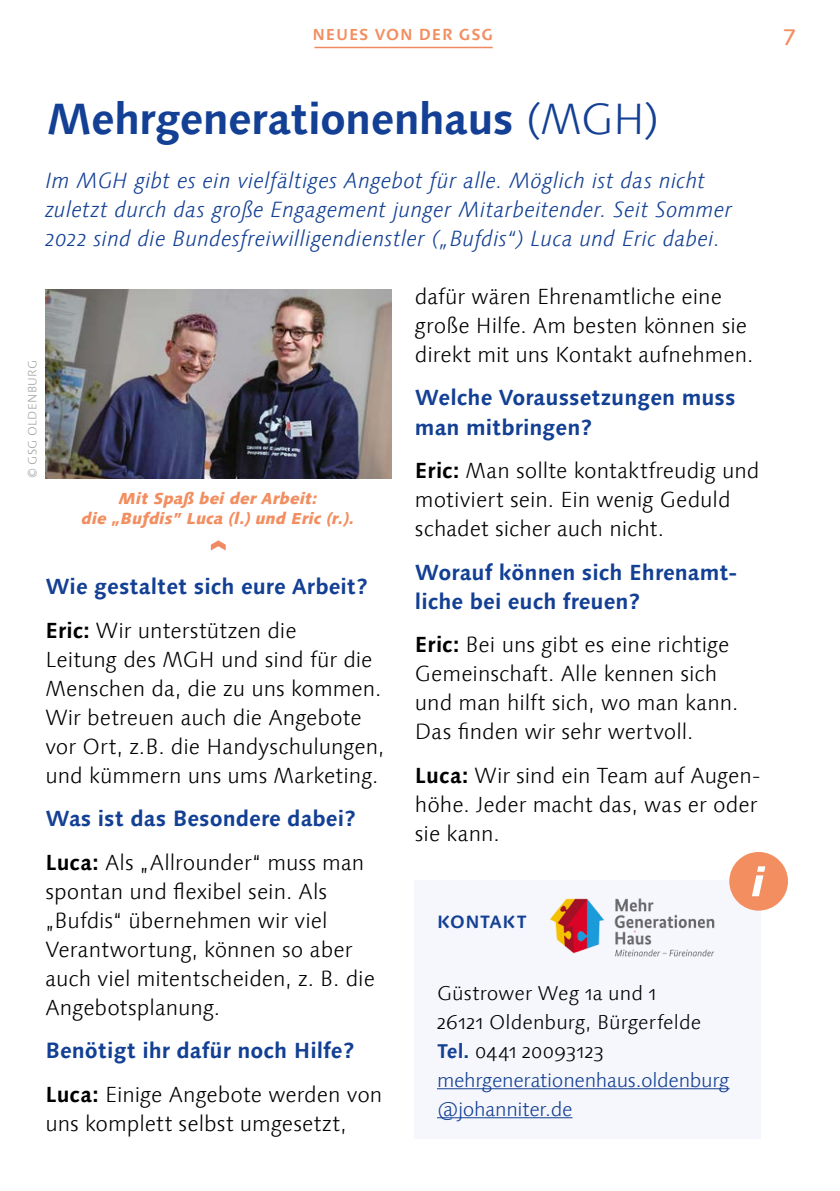
<style>
.page{position:relative;width:840px;height:1191px;background:#fff}
.page>*{position:absolute;margin:0;border:0;box-sizing:border-box;transform-origin:0 0}
.t1{font:700 44px "Linotype Syntax Com";letter-spacing:-.015em;color:#134094}
.t2{font:500 22.8px "Linotype Syntax Com";color:#f28e60}
.t3{font:italic 300 22.2px/29px "Linotype Syntax Com";letter-spacing:.005em;color:#134094}
.t4{font:300 22px/29px "Linotype Syntax Com";color:#000}
.t5{font:700 22px/43.6px "Linotype Syntax Com";color:#134094}
.t6{font:300 20px/29px "Linotype Syntax Com";color:#000}
.t7{font:700 18px "Linotype Syntax Com";letter-spacing:.03em;color:#134094}
.t8{font:italic 800 16px/20px "Linotype Syntax Com";letter-spacing:.01em;color:#f28e60;text-align:center}
.t9{font:700 16px "Linotype Syntax Com";letter-spacing:.05em;color:#f28e60}
.t10{font:300 12px "Linotype Syntax Com";letter-spacing:.03em;color:#9c9d9d}
.s1{font-weight:300}
.s2{color:#000}
.s3{font-weight:300;color:#000}
.s4{font-weight:700}
.s5{font-weight:700;color:#134094}
.s6{color:#134094}
</style>
<div class="page">
<img style="left:45px;top:289px;width:346px;height:189px">
<svg style="left:211px;top:540px;width:14px;height:10px"></svg>
<div style="left:414px;top:880px;width:346px;height:259px;background:#f6f7fc"></div>
<hr style="left:437px;top:1088px;width:292px;height:1px;background:#134094">
<hr style="left:437px;top:1117px;width:135px;height:1px;background:#134094">
<div style="left:728px;top:852px;width:59px;height:58px;background:#f28e60;border-radius:50%"></div>
<svg style="left:752px;top:866px;width:13px;height:30px"></svg>
<img style="left:550px;top:881px;width:191px;height:76px">
<hr style="left:314px;top:47px;width:178px;height:1px;background:#f08a62">
<p class="t9" style="left:312px;top:25px;width:182px">NEUES VON DER GSG</p>
<h1 class="t1" style="left:47px;top:91px;width:613px">Mehrgenerationenhaus <span class="s1">(MGH)</span></h1>
<p class="t3" style="left:45px;top:166px;width:688px">Im MGH gibt es ein vielfältiges Angebot für alle. Möglich ist das nicht zuletzt durch das große Engagement junger Mitarbeitender. Seit Sommer<br>2022 sind die Bundesfreiwilligendienstler („Bufdis“) Luca und Eric dabei.</p>
<p class="t10" style="left:25px;top:478px;width:119px;rotate:-90deg">© GSG OLDENBURG</p>
<p class="t8" style="left:82px;top:488px;width:274px">Mit Spaß bei der Arbeit:<br>die „Bufdis” Luca (l.) und Eric (r.).</p>
<p class="t5" style="left:45px;top:564px;width:324px">Wie gestaltet sich eure Arbeit?<br><span class="s2">Eric:</span> <span class="s3">Wir unterstützen die</span></p>
<p class="t4" style="left:45px;top:644px;width:340px">Leitung des MGH und sind für die<br>Menschen da, die zu uns kommen.<br>Wir betreuen auch die Angebote vor Ort, z.B. die Handyschulungen, und kümmern uns ums Marketing.</p>
<p class="t5" style="left:45px;top:796px;width:320px">Was ist das Besondere dabei?<br><span class="s2">Luca:</span> <span class="s3">Als „Allrounder“ muss man</span></p>
<p class="t4" style="left:45px;top:876px;width:331px">spontan und flexibel sein. Als „Bufdis“ übernehmen wir viel<br>Verantwortung, können so aber auch viel mitentscheiden, z. B. die<br>Angebotsplanung.</p>
<p class="t5" style="left:45px;top:1028px;width:338px">Benötigt ihr dafür noch Hilfe?<br><span class="s2">Luca:</span> <span class="s3">Einige Angebote werden von</span></p>
<p class="t4" style="left:45px;top:1108px;width:303px">uns komplett selbst umgesetzt,</p>
<p class="t4" style="left:415px;top:282px;width:340px">dafür wären Ehrenamtliche eine große Hilfe. Am besten können sie direkt mit uns Kontakt aufnehmen.</p>
<p class="t5" style="left:415px;top:383px;width:322px;line-height:29px">Welche Voraussetzungen muss man mitbringen?</p>
<p class="t4" style="left:415px;top:456px;width:346px"><span class="s4">Eric:</span> Man sollte kontaktfreudig und motiviert sein. Ein wenig Geduld schadet sicher auch nicht.</p>
<p class="t5" style="left:415px;top:557px;width:324px;line-height:29px">Worauf können sich Ehrenamt&shy;liche bei euch freuen?</p>
<p class="t4" style="left:415px;top:630px;width:325px"><span class="s4">Eric:</span> Bei uns gibt es eine richtige<br>Gemeinschaft. Alle kennen sich und man hilft sich, wo man kann.<br>Das finden wir sehr wertvoll.</p>
<p class="t4" style="left:415px;top:760px;width:347px"><span class="s4">Luca:</span> Wir sind ein Team auf Augen&shy;höhe. Jeder macht das, was er oder sie kann.</p>
<p class="t7" style="left:437px;top:910px;width:91px">KONTAKT</p>
<p class="t6" style="left:437px;top:979px;width:294px">Güstrower Weg 1a und 1<br>26121 Oldenburg, Bürgerfelde<br><span class="s5">Tel.</span> 0441 20093123 <span class="s6">mehrgenerationenhaus.oldenburg @johanniter.de</span></p>
<p class="t2" style="left:782px;top:23px;width:15px">7</p>
</div>
